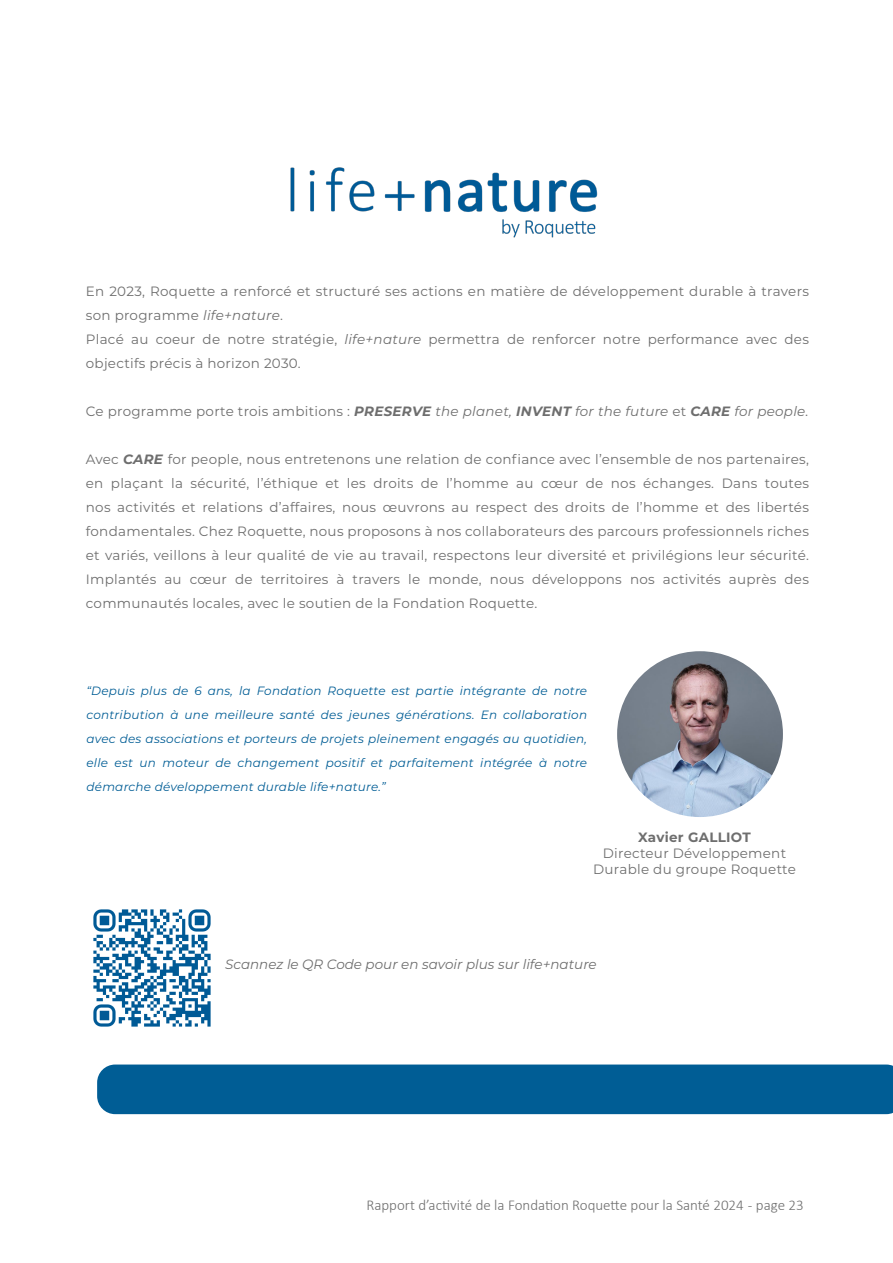
<style>
.page{position:relative;width:893px;height:1263px;background:#fff}
.page>*{position:absolute;margin:0;border:0;box-sizing:border-box;transform-origin:0 0}
.t1{font:300 15px "Calibri";color:#6e6e6e}
.t2{font:13.5px/24px "Montserrat";letter-spacing:.02em;color:#6e6e6e}
.t3{font:italic 13.5px "Montserrat";color:#6e6e6e}
.t4{font:italic 12px/24px "Montserrat";letter-spacing:.02em;color:#005d95;text-align:justify}
.s1{font-style:italic}
.s2{font-weight:700;font-style:italic}
.s3{font-weight:700}
</style>
<div class="page">
<div style="left:97px;top:1064px;width:796px;height:50px;background:#005d95"></div>
<img style="left:617px;top:651px;width:166px;height:166px;border-radius:83px">
<img style="left:290px;top:167px;width:308px;height:71px">
<img style="left:93px;top:909px;width:118px;height:118px">
<p class="t2" style="left:86px;top:279px;width:725px">En 2023, Roquette a renforcé et structuré ses actions en matière de développement durable à travers son programme <span class="s1">life+nature</span>.</p>
<p class="t2" style="left:86px;top:327px;width:725px">Placé au coeur de notre stratégie, <span class="s1">life+nature</span> permettra de renforcer notre performance avec des objectifs précis à horizon 2030.</p>
<p class="t2" style="left:86px;top:399px;width:724px">Ce programme porte trois ambitions : <span class="s2">PRESERVE</span> <span class="s1">the planet,</span> <span class="s2">INVENT</span> <span class="s1">for the future</span> et <span class="s2">CARE</span> <span class="s1">for people.</span></p>
<p class="t2" style="left:86px;top:447px;width:725px;text-align:justify">Avec <span class="s2">CARE</span> for people, nous entretenons une relation de confiance avec l’ensemble de nos partenaires, en plaçant la sécurité, l’éthique et les droits de l’homme au cœur de nos échanges. Dans toutes nos activités et relations d’affaires, nous œuvrons au respect des droits de l’homme et des libertés fondamentales. Chez Roquette, nous proposons à nos collaborateurs des parcours professionnels riches et variés, veillons à leur qualité de vie au travail, respectons leur diversité et privilégions leur sécurité.<br>Implantés au cœur de territoires à travers le monde, nous développons nos activités auprès des communautés locales, avec le soutien de la Fondation Roquette.</p>
<p class="t4" style="left:86px;top:679px;width:502px">“Depuis plus de 6 ans, la Fondation Roquette est partie intégrante de notre contribution à une meilleure santé des jeunes générations. En collaboration avec des associations et porteurs de projets pleinement engagés au quotidien, elle est un moteur de changement positif et parfaitement intégrée à notre démarche développement durable life+nature.”</p>
<h6 class="t2" style="left:603px;top:828px;width:185px;line-height:16.2px;text-align:center"><span class="s3">Xavier GALLIOT<br></span>Directeur Développement</h6>
<h6 class="t2" style="left:593px;top:857px;width:204px">Durable du groupe Roquette</h6>
<p class="t3" style="left:225px;top:955px;width:373px">Scannez le QR Code pour en savoir plus sur life+nature</p>
<p class="t1" style="left:366px;top:1196px;width:439px">Rapport d’activité de la Fondation Roquette pour la Santé 2024 - page 23</p>
</div>
